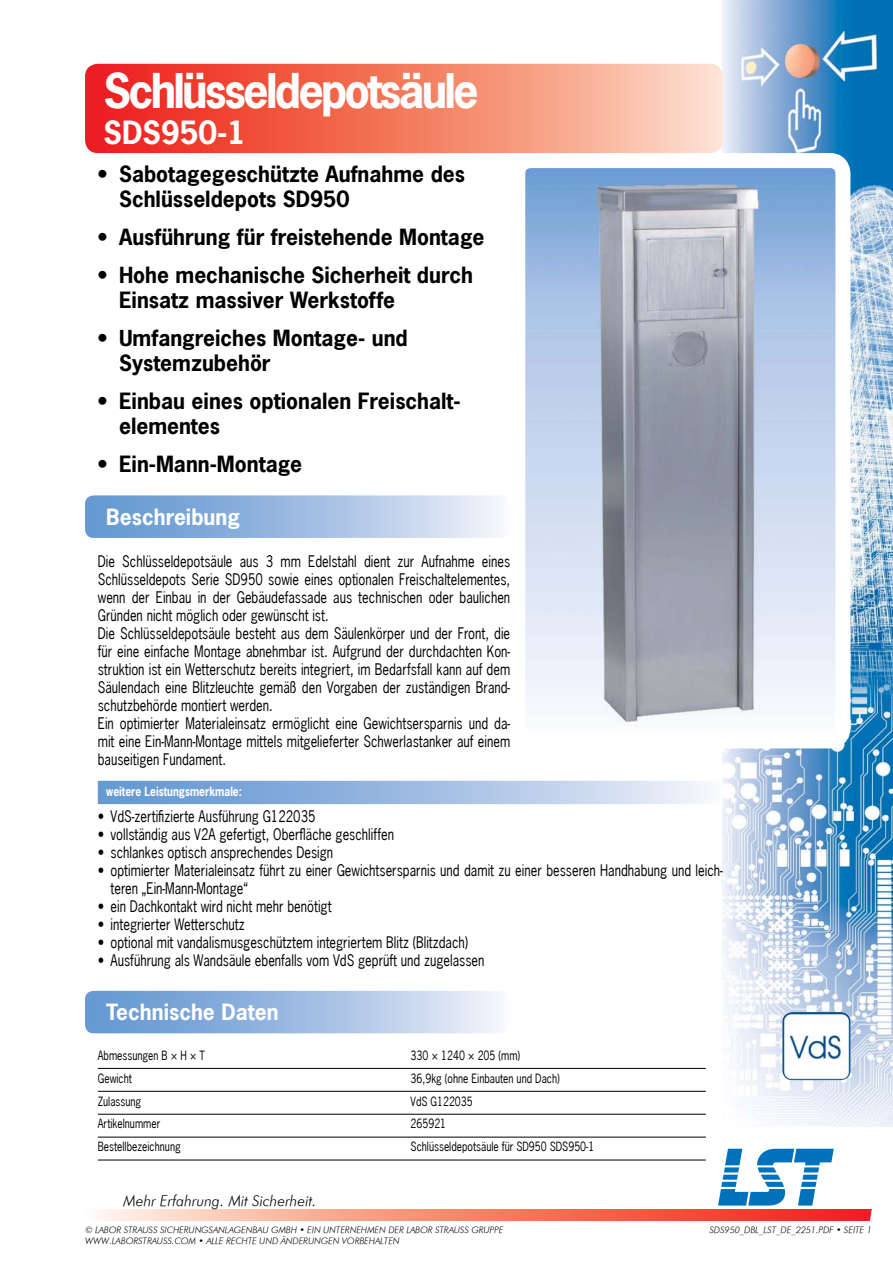
<style>
.page{position:relative;width:893px;height:1263px;background:#fff}
.page>*{position:absolute;margin:0;border:0;box-sizing:border-box;transform-origin:0 0}
.t1{font:84px "Logos";color:#0072bc}
.t2{font:700 45px "News Gothic";letter-spacing:-.06em;color:#fff}
.t3{font:700 30px "News Gothic";color:#fff}
.t4{font:700 21px/25.2px "News Gothic";color:#000}
.t5{font:700 21px "News Gothic";color:#fff}
.t6{font:15px/18px "News Gothic";color:#000;scale:.86 1}
.t7{font:15px "Futura Light LST";color:#000}
.t8{font:12px "News Gothic";color:#000;scale:.86 1}
.t9{font:700 12px "News Gothic";color:#fff;scale:.86 1}
.t10{font:9px/10.8px "Futura Light LST";color:#000}
</style>
<div class="page">
<svg style="left:94px;top:1210px;width:769px;height:10px;background:#f58570"></svg>
<svg style="left:863px;top:1209px;width:9px;height:12px"></svg>
<img style="left:723px;top:0;width:170px;height:1127px">
<img style="left:526px;top:169px;width:308px;height:563px">
<div style="left:510px;top:153px;width:340px;height:595px;border:15px solid #fff;border-radius:13px"></div>
<img style="left:782px;top:1012px;width:68px;height:68px">
<svg style="left:85px;top:64px;width:638px;height:89px;background:#f47b66"></svg>
<svg style="left:85px;top:495px;width:414px;height:43px;background:#a1bee3"></svg>
<svg style="left:85px;top:991px;width:414px;height:42px;background:#a0bde2"></svg>
<hr style="left:98px;top:1068px;width:608px;height:1px;background:#000">
<hr style="left:98px;top:1091px;width:608px;height:1px;background:#000">
<hr style="left:98px;top:1114px;width:608px;height:1px;background:#000">
<hr style="left:98px;top:1137px;width:608px;height:1px;background:#000">
<hr style="left:98px;top:1160px;width:608px;height:1px;background:#000">
<svg style="left:98px;top:781px;width:608px;height:13px;background:#a0bde2"></svg>
<svg style="left:98px;top:794px;width:608px;height:10px;background:#a0bde2"></svg>
<h2 class="t2" style="left:104px;top:61px;width:377px">Schlüsseldepotsäule</h2>
<h3 class="t3" style="left:104px;top:113px;width:144px">SDS950-1</h3>
<h3 class="t4" style="left:119px;top:161px;width:348px;text-indent:-21px">• Sabotagegeschützte Aufnahme des<br>Schlüsseldepots SD950</h3>
<h3 class="t4" style="left:98px;top:224px;width:388px">• Ausführung für freistehende Montage</h3>
<h3 class="t4" style="left:119px;top:262px;width:355px;text-indent:-21px">• Hohe mechanische Sicherheit durch<br>Einsatz massiver Werkstoffe</h3>
<h3 class="t4" style="left:119px;top:325px;width:290px;text-indent:-21px">• Umfangreiches Montage- und<br>Systemzubehör</h3>
<h3 class="t4" style="left:119px;top:388px;width:343px;text-indent:-21px">• Einbau eines optionalen Freischalt&shy;elementes</h3>
<h3 class="t4" style="left:98px;top:451px;width:206px">• Ein-Mann-Montage</h3>
<h3 class="t5" style="left:106px;top:503px;width:135px">Beschreibung</h3>
<p class="t6" style="left:98px;top:552px;width:481px">Die Schlüsseldepotsäule aus 3 mm Edelstahl dient zur Aufnahme eines Schlüsseldepots Serie SD950 sowie eines optionalen Freischaltelementes, wenn der Einbau in der Gebäudefassade aus technischen oder baulichen Gründen nicht möglich oder gewünscht ist.<br>Die Schlüsseldepotsäule besteht aus dem Säulenkörper und der Front, die für eine einfache Montage abnehmbar ist. Aufgrund der durchdachten Kon&shy;struktion ist ein Wetterschutz bereits integriert, im Bedarfsfall kann auf dem Säulendach eine Blitzleuchte gemäß den Vorgaben der zuständigen Brand&shy;schutzbehörde montiert werden.<br>Ein optimierter Materialeinsatz ermöglicht eine Gewichtsersparnis und da&shy;mit eine Ein-Mann-Montage mittels mitgelieferter Schwerlastanker auf einem bauseitigen Fundament.</p>
<p class="t9" style="left:106px;top:783px;width:159px">weitere Leistungsmerkmale:</p>
<p class="t6" style="left:98px;top:807px;width:255px">• VdS-zertifizierte Ausführung G122035</p>
<p class="t6" style="left:98px;top:825px;width:346px">• vollständig aus V2A gefertigt, Oberfläche geschliffen</p>
<p class="t6" style="left:98px;top:843px;width:275px">• schlankes optisch ansprechendes Design</p>
<p class="t6" style="left:111px;top:861px;width:713px;text-indent:-13px">• optimierter Materialeinsatz führt zu einer Gewichtsersparnis und damit zu einer besseren Handhabung und leich&shy;teren „Ein-Mann-Montage“</p>
<p class="t6" style="left:98px;top:897px;width:273px">• ein Dachkontakt wird nicht mehr benötigt</p>
<p class="t6" style="left:98px;top:915px;width:173px">• integrierter Wetterschutz</p>
<p class="t6" style="left:98px;top:933px;width:432px">• optional mit vandalismusgeschütztem integriertem Blitz (Blitzdach)</p>
<p class="t6" style="left:98px;top:951px;width:451px">• Ausführung als Wandsäule ebenfalls vom VdS geprüft und zugelassen</p>
<h3 class="t5" style="left:106px;top:998px;width:174px">Technische Daten</h3>
<p class="t8" style="left:98px;top:1047px;width:126px">Abmessungen B × H × T</p>
<p class="t8" style="left:411px;top:1047px;width:129px">330 × 1240 × 205 (mm)</p>
<p class="t8" style="left:98px;top:1070px;width:41px">Gewicht</p>
<p class="t8" style="left:411px;top:1070px;width:175px">36,9kg (ohne Einbauten und Dach)</p>
<p class="t8" style="left:98px;top:1093px;width:52px">Zulassung</p>
<p class="t8" style="left:411px;top:1093px;width:74px">VdS G122035</p>
<p class="t8" style="left:98px;top:1116px;width:74px">Artikelnummer</p>
<p class="t8" style="left:411px;top:1116px;width:43px">265921</p>
<p class="t8" style="left:98px;top:1139px;width:98px">Bestellbezeichnung</p>
<p class="t8" style="left:411px;top:1139px;width:215px">Schlüsseldepotsäule für SD950 SDS950-1</p>
<p class="t7" style="left:123px;top:1191px;width:194px">Mehr Erfahrung. Mit Sicherheit.</p>
<h1 class="t1" style="left:719px;top:1138px;width:118px">A</h1>
<p class="t10" style="left:85px;top:1225px;width:420px">© LABOR STRAUSS SICHERUNGSANLAGENBAU GMBH • EIN UNTERNEHMEN DER LABOR STRAUSS GRUPPE<br>WWW.LABORSTRAUSS.COM • ALLE RECHTE UND ÄNDERUNGEN VORBEHALTEN</p>
<p class="t10" style="left:709px;top:1225px;width:164px">SDS950_DBL_LST_DE_2251.PDF • SEITE 1</p>
</div>
